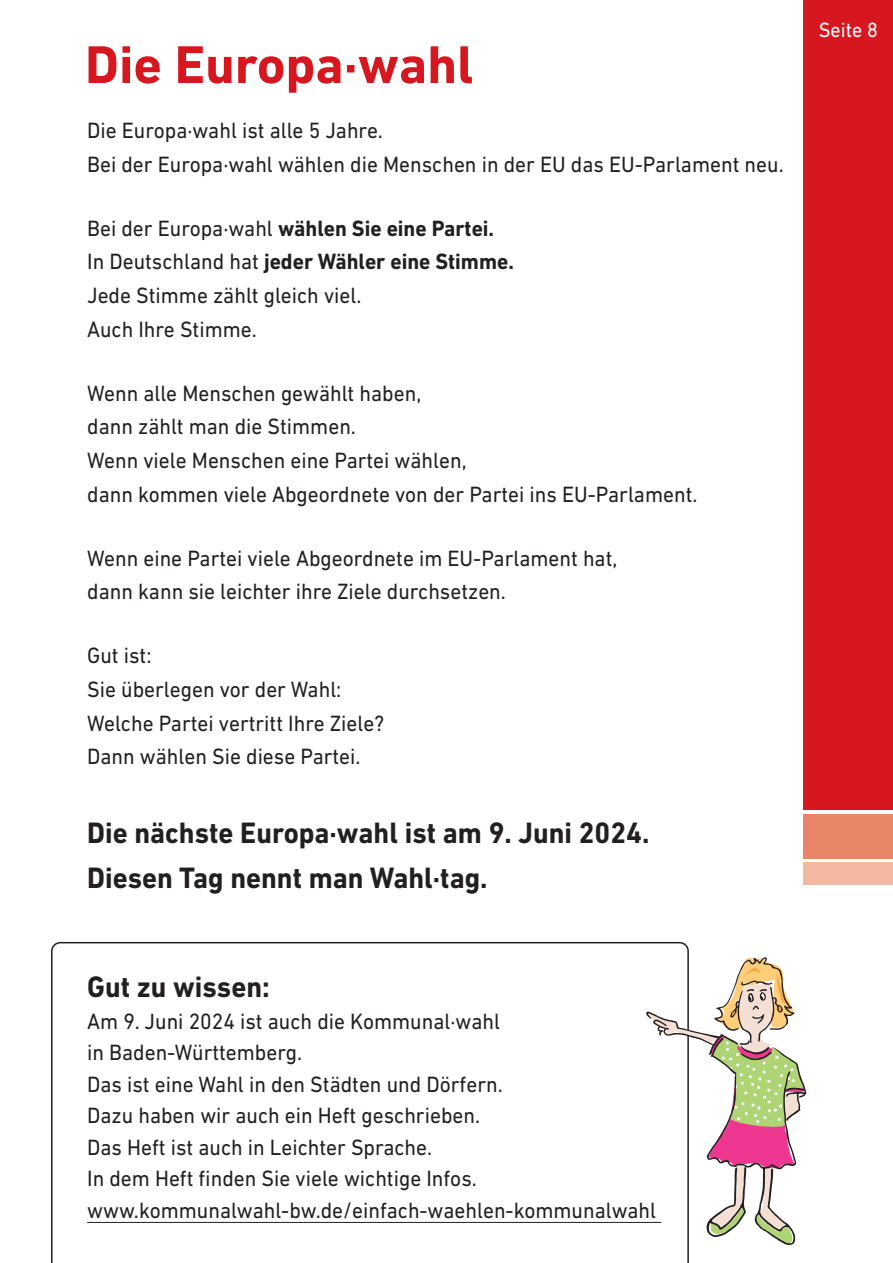
<style>
.page{position:relative;width:893px;height:1263px;background:#fff}
.page>*{position:absolute;margin:0;border:0;box-sizing:border-box;transform-origin:0 0}
.t1{font:700 54px "DIN Next LT Pro";color:#d7171f}
.t2{font:700 30px "DIN Next LT Pro";color:#231f20;scale:.95 1}
.t3{font:22.5px/33.8px "DIN Next LT Pro";color:#231f20;scale:.95 1}
.t4{font:700 22.5px "DIN Next LT Pro";color:#231f20;scale:.95 1}
.t5{font:21px "DIN Next LT Pro";color:#fff;scale:.95 1}
.s1{font-weight:400}
</style>
<div class="page">
<div style="left:804px;top:0;width:89px;height:810px;background:#d7171f"></div>
<div style="left:804px;top:814px;width:89px;height:44px;background:#e98569"></div>
<div style="left:804px;top:862px;width:89px;height:22px;background:#f3b8a1"></div>
<svg style="left:51px;top:942px;width:638px;height:321px"></svg>
<hr style="left:87px;top:1222px;width:574px;height:1px;background:#231f20">
<svg style="left:644px;top:957px;width:162px;height:288px"></svg>
<h2 class="t1" style="left:85px;top:33px;width:390px">Die Europa·wahl</h2>
<p class="t3" style="left:87px;top:113px;width:313px">Die Europa·wahl ist alle 5 Jahre.</p>
<p class="t3" style="left:87px;top:147px;width:735px">Bei der Europa·wahl wählen die Menschen in der EU das EU-Parlament neu.</p>
<p class="t4" style="left:87px;top:215px;width:430px"><span class="s1">Bei der Europa·wahl</span> wählen Sie eine Partei.</p>
<p class="t4" style="left:87px;top:248px;width:451px"><span class="s1">In Deutschland hat</span> jeder Wähler eine Stimme.</p>
<p class="t3" style="left:87px;top:278px;width:290px">Jede Stimme zählt gleich viel.</p>
<p class="t3" style="left:87px;top:312px;width:180px">Auch Ihre Stimme.</p>
<p class="t3" style="left:87px;top:376px;width:353px">Wenn alle Menschen gewählt haben, dann zählt man die Stimmen.</p>
<p class="t3" style="left:87px;top:443px;width:644px">Wenn viele Menschen eine Partei wählen,<br>dann kommen viele Abgeordnete von der Partei ins EU-Parlament.</p>
<p class="t3" style="left:87px;top:541px;width:560px">Wenn eine Partei viele Abgeordnete im EU-Parlament hat, dann kann sie leichter ihre Ziele durchsetzen.</p>
<p class="t3" style="left:87px;top:638px;width:69px">Gut ist:</p>
<p class="t3" style="left:87px;top:672px;width:269px">Sie überlegen vor der Wahl:</p>
<p class="t3" style="left:87px;top:706px;width:314px">Welche Partei vertritt Ihre Ziele?</p>
<p class="t3" style="left:87px;top:739px;width:289px">Dann wählen Sie diese Partei.</p>
<p class="t2" style="left:87px;top:815px;width:593px">Die nächste Europa·wahl ist am 9. Juni 2024.</p>
<p class="t2" style="left:87px;top:860px;width:423px">Diesen Tag nennt man Wahl·tag.</p>
<h3 class="t2" style="left:87px;top:970px;width:194px">Gut zu wissen:</h3>
<p class="t3" style="left:87px;top:1005px;width:436px;line-height:31.5px">Am 9. Juni 2024 ist auch die Kommunal·wahl in Baden-Württemberg.</p>
<p class="t3" style="left:87px;top:1067px;width:439px">Das ist eine Wahl in den Städten und Dörfern.</p>
<p class="t3" style="left:87px;top:1098px;width:415px">Dazu haben wir auch ein Heft geschrieben.</p>
<p class="t3" style="left:87px;top:1130px;width:365px">Das Heft ist auch in Leichter Sprache.</p>
<p class="t3" style="left:87px;top:1161px;width:412px">In dem Heft finden Sie viele wichtige Infos.</p>
<p class="t3" style="left:87px;top:1193px;width:600px">www.kommunalwahl-bw.de/einfach-waehlen-kommunalwahl</p>
<p class="t5" style="left:819px;top:18px;width:64px">Seite 8</p>
</div>
